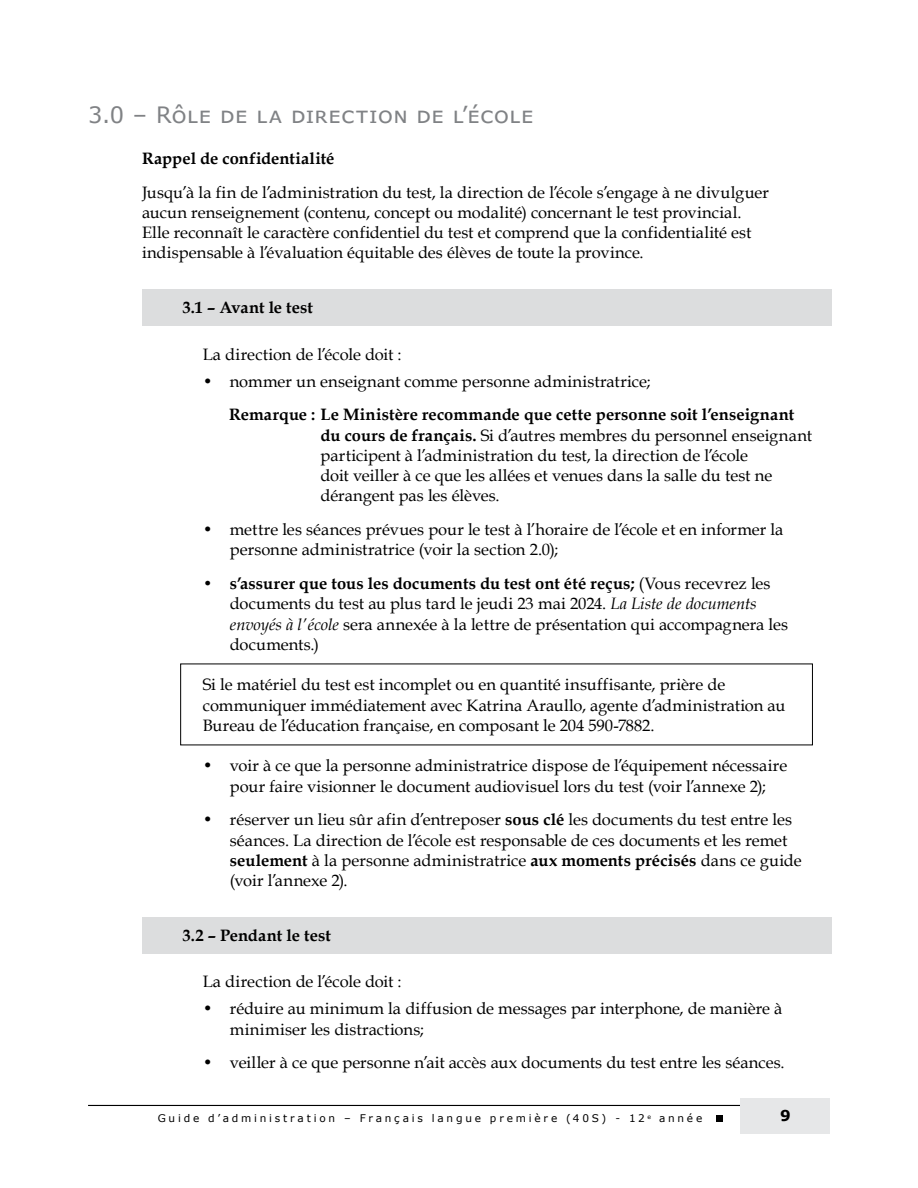
<style>
.page{position:relative;width:918px;height:1188px;background:#fff}
.page>*{position:absolute;margin:0;border:0;box-sizing:border-box;transform-origin:0 0}
.Head_A{font:22.5px "Verdana";letter-spacing:.005em;color:#808285}
.Paragraph___06{font:16.5px/20.2px "Book Antiqua";color:#000}
.Paragraph___06-2{font:700 16.5px "Book Antiqua";color:#000}
.t1{font:700 15px "Verdana";color:#000}
.t2{font:10.5px "Verdana";letter-spacing:.265em;color:#000}
.s1{font-weight:700}
.s2{font-style:italic}
</style>
<div class="page">
<hr style="left:88px;top:1105px;width:731px;height:1px;background:#000">
<div style="left:716px;top:1115px;width:7px;height:7px;background:#000"></div>
<div style="left:741px;top:1098px;width:89px;height:35px;background:#e6e7e8"></div>
<div style="left:142px;top:289px;width:690px;height:37px;background:#dcddde"></div>
<div style="left:142px;top:917px;width:690px;height:37px;background:#dcddde"></div>
<h2 class="Head_A" style="left:88px;top:100px;width:447px">3.0 – Rôle de la direction de l’école</h2>
<p class="Paragraph___06-2" style="left:142px;top:147px;width:194px">Rappel de confidentialité</p>
<p class="Paragraph___06" style="left:142px;top:181px;width:628px">Jusqu’à la fin de l’administration du test, la direction de l’école s’engage à ne divulguer aucun renseignement (contenu, concept ou modalité) concernant le test provincial.<br>Elle reconnaît le caractère confidentiel du test et comprend que la confidentialité est indispensable à l’évaluation équitable des élèves de toute la province.</p>
<p class="Paragraph___06-2" style="left:183px;top:297px;width:132px">3.1 – Avant le test</p>
<p class="Paragraph___06" style="left:203px;top:343px;width:200px">La direction de l’école doit :</p>
<p class="Paragraph___06" style="left:203px;top:370px;width:449px">• nommer un enseignant comme personne administratrice;</p>
<p class="Paragraph___06" style="left:321px;top:404px;width:493px;text-indent:-92px"><span class="s1">Remarque : Le Ministère recommande que cette personne soit l’enseignant du cours de français.</span> Si d’autres membres du personnel enseignant participent à l’administration du test, la direction de l’école<br>doit veiller à ce que les allées et venues dans la salle du test ne dérangent pas les élèves.</p>
<p class="Paragraph___06" style="left:230px;top:519px;width:555px;text-indent:-27px">• mettre les séances prévues pour le test à l’horaire de l’école et en informer la personne administratrice (voir la section 2.0);</p>
<p class="Paragraph___06" style="left:230px;top:573px;width:560px;text-indent:-27px"><span class="s1">• s’assurer que tous les documents du test ont été reçus;</span> (Vous recevrez les documents du test au plus tard le jeudi 23 mai 2024. <span class="s2">La Liste de documents envoyés à l’école</span> sera annexée à la lettre de présentation qui accompagnera les documents.)</p>
<p class="Paragraph___06" style="left:203px;top:674px;width:584px">Si le matériel du test est incomplet ou en quantité insuffisante, prière de communiquer immédiatement avec Katrina Araullo, agente d’administration au<br>Bureau de l’éducation française, en composant le 204 590-7882.</p>
<p class="Paragraph___06" style="left:203px;top:755px;width:586px;text-align:center">• voir à ce que la personne administratrice dispose de l’équipement nécessaire pour faire visionner le document audiovisuel lors du test (voir l’annexe 2);</p>
<p class="Paragraph___06" style="left:230px;top:809px;width:573px;text-indent:-27px">• réserver un lieu sûr afin d’entreposer <span class="s1">sous clé</span> les documents du test entre les séances. La direction de l’école est responsable de ces documents et les remet <span class="s1">seulement</span> à la personne administratrice <span class="s1">aux moments précisés</span> dans ce guide (voir l’annexe 2).</p>
<p class="Paragraph___06-2" style="left:183px;top:924px;width:150px">3.2 – Pendant le test</p>
<p class="Paragraph___06" style="left:203px;top:971px;width:200px">La direction de l’école doit :</p>
<p class="Paragraph___06" style="left:230px;top:998px;width:554px;text-indent:-27px">• réduire au minimum la diffusion de messages par interphone, de manière à minimiser les distractions;</p>
<p class="Paragraph___06" style="left:203px;top:1052px;width:583px">• veiller à ce que personne n’ait accès aux documents du test entre les séances.</p>
<p class="t2" style="left:158px;top:1111px;width:546px">Guide d’administration – Français langue première (40S) - 12 <sup>e</sup> année</p>
<p class="t1" style="left:780px;top:1105px;width:12px">9</p>
</div>
